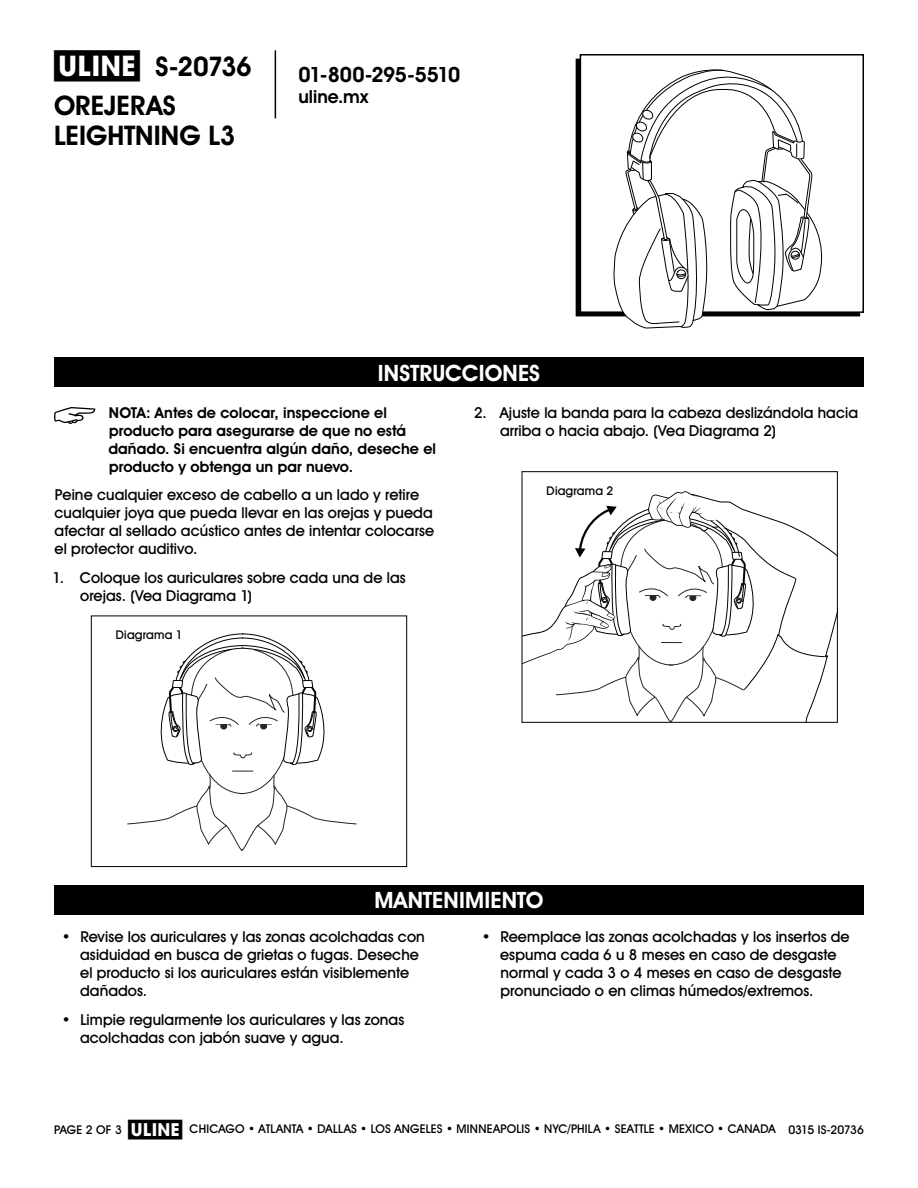
<style>
.page{position:relative;width:918px;height:1188px;background:#fff}
.page>*{position:absolute;margin:0;border:0;box-sizing:border-box;transform-origin:0 0}
.t1{font:700 27px/38.7px "Uline Two Knine";color:#000}
.t2{font:700 22.5px "Uline Two Knine";letter-spacing:.005em;color:#fff}
.t3{font:700 21px "Uline Two Knine";letter-spacing:-.025em;color:#000}
.t4{font:700 18px "Uline Two Knine";color:#000}
.t5{font:15px/18px "Uline Two Knine";letter-spacing:.005em;color:#000}
.t6{font:700 15px/18px "Uline Two Knine";letter-spacing:.005em;color:#000}
.t7{font:12px "Uline Two Knine";letter-spacing:.015em;color:#000}
.t8{font:12px "Uline Two Knine";letter-spacing:-.02em;color:#000}
.s1{font-size:28.5px}
.s2{font-size:18px}
</style>
<div class="page">
<hr style="left:275px;top:50px;width:1px;height:68px;background:#000">
<svg style="left:54px;top:407px;width:41px;height:17px"></svg>
<div style="left:54px;top:357px;width:810px;height:30px;background:#000"></div>
<div style="left:54px;top:885px;width:810px;height:30px;background:#000"></div>
<svg style="left:127px;top:633px;width:230px;height:218px"></svg>
<div style="left:91px;top:616px;width:316px;height:251px;border:1px solid #000"></div>
<svg style="left:524px;top:491px;width:312px;height:230px"></svg>
<div style="left:522px;top:471px;width:316px;height:252px;border:1px solid #000"></div>
<div style="left:580px;top:54px;width:284px;height:259px;border:2px solid #000"></div>
<svg style="left:612px;top:69px;width:216px;height:260px"></svg>
<h1 class="t1" style="left:54px;top:47px;width:200px"><span class="s1">π</span> S-20736<br>Orejeras</h1>
<h1 class="t1" style="left:54px;top:116px;width:183px">Leightning L3</h1>
<h3 class="t3" style="left:298px;top:62px;width:163px">01-800-295-5510</h3>
<p class="t4" style="left:298px;top:86px;width:71px">uline.mx</p>
<h2 class="t2" style="left:378px;top:359px;width:164px">INSTRUCCIONES</h2>
<p class="t6" style="left:108px;top:403px;width:329px">NOTA: Antes de colocar, inspeccione el producto para asegurarse de que no está dañado. Si encuentra algún daño, deseche el producto y obtenga un par nuevo.</p>
<p class="t5" style="left:55px;top:486px;width:381px">Peine cualquier exceso de cabello a un lado y retire cualquier joya que pueda llevar en las orejas y pueda afectar al sellado acústico antes de intentar colocarse el protector auditivo.</p>
<p class="t5" style="left:80px;top:569px;width:327px;text-indent:-28px">1. Coloque los auriculares sobre cada una de las orejas. (Vea Diagrama 1)</p>
<p class="t7" style="left:116px;top:627px;width:68px">Diagrama 1</p>
<p class="t5" style="left:500px;top:403px;width:360px;text-indent:-26px">2. Ajuste la banda para la cabeza deslizándola hacia arriba o hacia abajo. (Vea Diagrama 2)</p>
<p class="t7" style="left:547px;top:483px;width:68px">Diagrama 2</p>
<h2 class="t2" style="left:375px;top:887px;width:170px">MANTENIMIENTO</h2>
<p class="t5" style="left:80px;top:927px;width:346px;text-indent:-18px">• Revise los auriculares y las zonas acolchadas con asiduidad en busca de grietas o fugas. Deseche el producto si los auriculares están visiblemente dañados.</p>
<p class="t5" style="left:80px;top:1010px;width:326px;text-indent:-18px">• Limpie regularmente los auriculares y las zonas acolchadas con jabón suave y agua.</p>
<p class="t5" style="left:500px;top:927px;width:351px;text-indent:-18px">• Reemplace las zonas acolchadas y los insertos de espuma cada 6 u 8 meses en caso de desgaste normal y cada 3 o 4 meses en caso de desgaste pronunciado o en climas húmedos/extremos.</p>
<p class="t7" style="left:128px;top:1122px;width:649px"><span class="s2">π</span> CHICAGO • ATLANTA • DALLAS • LOS ANGELES • MINNEAPOLIS • NYC/PHILA • SEATTLE • MEXICO • CANADA</p>
<p class="t7" style="left:54px;top:1122px;width:69px">PAGE 2 OF 3</p>
<p class="t8" style="left:788px;top:1122px;width:77px">0315 IS-20736</p>
</div>
